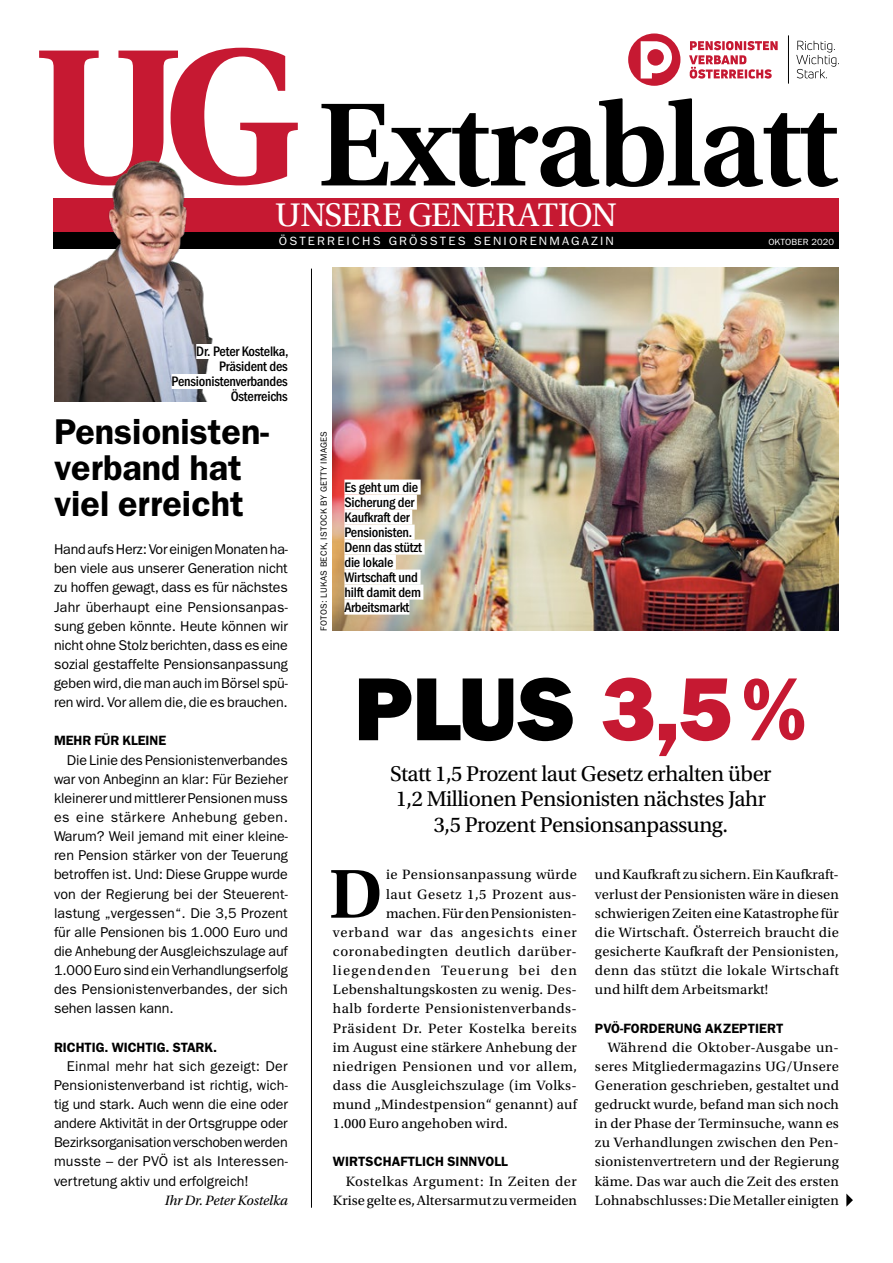
<style>
.page{position:relative;width:893px;height:1263px;background:#fff}
.page>*{position:absolute;margin:0;border:0;box-sizing:border-box;transform-origin:0 0}
.t1{font:600 124.8px "Utopia Std";letter-spacing:-.025em;color:#000}
.t2{font:90px "ITC Franklin Gothic Std Hvy";color:#000}
.t3{font:600 72.9px "Utopia Std";color:#000}
.t4{font:600 36px/36px "ITC Franklin Gothic Std";color:#000}
.t5{font:34.5px "Utopia Std";letter-spacing:-.015em;color:#fff}
.t6{font:22.5px/25.5px "Utopia Std";letter-spacing:-.02em;color:#000;text-align:center}
.t7{font:14.25px/19.2px "ITC Franklin Gothic Std";color:#000;text-align:justify}
.t8{font:14.25px/19.2px "Utopia Std";letter-spacing:.025em;color:#000;text-align:justify}
.t9{font:500 condensed 14.25px/15px "ITC Franklin Gothic Std";letter-spacing:-.015em;color:#000;text-align:right}
.t10{font:14.25px "Utopia Std";letter-spacing:.045em;color:#000}
.t11{font:14.25px "Utopia Std";letter-spacing:.055em;color:#000}
.t12{font:14.25px "Utopia Std";color:#000}
.t13{font:14.25px "Utopia Std";letter-spacing:.075em;color:#000}
.t14{font:italic 14.25px "Utopia Std";letter-spacing:-.005em;color:#000}
.t15{font:600 13.5px "ITC Franklin Gothic Std";letter-spacing:.005em;color:#000}
.t16{font:12px "ITC Franklin Gothic Std";letter-spacing:.17em;color:#fff;scale:1.06 1}
.t17{font:9px "ITC Franklin Gothic Std";letter-spacing:.03em;color:#000}
.t18{font:9px "ITC Franklin Gothic Std";letter-spacing:.01em;color:#fff;scale:1.04 1}
.s1{color:#c61932}
</style>
<div class="page">
<svg style="left:39px;top:48px;width:259px;height:137px"></svg>
<div style="left:54px;top:198px;width:785px;height:34px;background:#c61932"></div>
<div style="left:54px;top:232px;width:785px;height:17px;background:#000"></div>
<img style="left:54px;top:153px;width:162px;height:248px">
<div style="left:196px;top:344px;width:92px;height:15px;background:#fff"></div>
<div style="left:172px;top:374px;width:116px;height:15px;background:#fff"></div>
<img style="left:333px;top:267px;width:506px;height:364px">
<div style="left:344px;top:480px;width:77px;height:15px;background:#fff"></div>
<div style="left:344px;top:495px;width:73px;height:15px;background:#fff"></div>
<div style="left:344px;top:510px;width:68px;height:15px;background:#fff"></div>
<div style="left:344px;top:525px;width:71px;height:15px;background:#fff"></div>
<div style="left:344px;top:540px;width:81px;height:15px;background:#fff"></div>
<div style="left:344px;top:555px;width:52px;height:15px;background:#fff"></div>
<div style="left:344px;top:570px;width:76px;height:15px;background:#fff"></div>
<div style="left:344px;top:585px;width:79px;height:15px;background:#fff"></div>
<div style="left:344px;top:600px;width:65px;height:15px;background:#fff"></div>
<svg style="left:846px;top:1193px;width:7px;height:14px"></svg>
<svg style="left:796px;top:41px;width:43px;height:37px"></svg>
<svg style="left:689px;top:41px;width:89px;height:38px"></svg>
<div style="left:628px;top:33px;width:52px;height:53px;background:#c61932;border-radius:50%"></div>
<svg style="left:641px;top:41px;width:31px;height:38px"></svg>
<div style="left:647px;top:49px;width:17px;height:17px;background:#c61932;border-radius:50%"></div>
<hr style="left:788px;top:35px;width:1px;height:49px;background:#000">
<hr style="left:311px;top:269px;width:1px;height:939px;background:#000">
<h1 class="t1" style="left:318px;top:75px;width:523px">Extrablatt</h1>
<h3 class="t5" style="left:276px;top:196px;width:342px">UNSERE GENERATION</h3>
<p class="t16" style="left:279px;top:234px;width:318px">ÖSTERREICHS GRÖSSTES SENIORENMAGAZIN</p>
<p class="t9" style="left:172px;top:344px;width:118px">Dr. Peter Kostelka,<br>Präsident des<br>Pensionistenverbandes<br>Österreichs</p>
<p class="t18" style="left:768px;top:236px;width:65px">OKTOBER 2020</p>
<h3 class="t4" style="left:54px;top:413px;width:217px">Pensionisten&shy;verband hat viel erreicht</h3>
<p class="t7" style="left:54px;top:540px;width:235px">Hand aufs Herz: Vor einigen Monaten ha&shy;ben viele aus unserer Generation nicht zu hoffen gewagt, dass es für nächstes Jahr überhaupt eine Pensionsanpas&shy;sung geben könnte. Heute können wir nicht ohne Stolz berichten, dass es eine sozial gestaffelte Pensionsanpassung geben wird, die man auch im Börsel spü&shy;ren wird. Vor allem die, die es brauchen.</p>
<p class="t15" style="left:54px;top:733px;width:114px">MEHR FÜR KLEINE</p>
<p class="t7" style="left:54px;top:750px;width:236px;text-indent:13px">Die Linie des Pensionistenverbandes war von Anbeginn an klar: Für Bezieher kleinerer und mittlerer Pensionen muss es eine stärkere Anhebung geben.<br>Warum? Weil jemand mit einer kleine&shy;ren Pension stärker von der Teuerung betroffen ist. Und: Diese Gruppe wurde von der Regierung bei der Steuerent&shy;lastung „vergessen“. Die 3,5 Prozent für alle Pensionen bis 1.000 Euro und die Anhebung der Ausgleichszulage auf 1.000 Euro sind ein Verhandlungserfolg des Pensionistenverbandes, der sich sehen lassen kann.</p>
<p class="t15" style="left:54px;top:1039px;width:165px">RICHTIG. WICHTIG. STARK.</p>
<p class="t7" style="left:54px;top:1056px;width:235px;text-indent:13px">Einmal mehr hat sich gezeigt: Der Pensionistenverband ist richtig, wich&shy;tig und stark. Auch wenn die eine oder andere Aktivität in der Ortsgruppe oder Bezirksorganisation verschoben werden musste – der PVÖ ist als Interessen&shy;vertretung aktiv und erfolgreich!</p>
<p class="t14" style="left:165px;top:1192px;width:125px">Ihr Dr. Peter Kostelka</p>
<p class="t17" style="left:319px;top:631px;width:201px;rotate:-90deg">FOTOS: LUKAS BECK, ISTOCK BY GETTY IMAGES</p>
<p class="t9" style="left:344px;top:479px;width:79px;text-align:left">Es geht um die<br>Sicherung der<br>Kaufkraft der<br>Pensionisten.<br>Denn das stützt die lokale<br>Wirtschaft und hilft damit dem<br>Arbeitsmarkt</p>
<h2 class="t2" style="left:354px;top:656px;width:455px">PLUS <span class="s1">3,5%</span></h2>
<h3 class="t6" style="left:390px;top:761px;width:383px">Statt 1,5 Prozent laut Gesetz erhalten über<br>1,2 Millionen Pensionisten nächstes Jahr<br>3,5 Prozent Pensionsanpassung.</h3>
<h3 class="t3" style="left:329px;top:853px;width:55px">D</h3>
<p class="t8" style="left:386px;top:865px;width:192px">ie Pensionsanpassung würde</p>
<p class="t8" style="left:595px;top:865px;width:246px">und Kaufkraft zu sichern. Ein Kaufkraft&shy;verlust der Pensionisten wäre in diesen schwierigen Zeiten eine Katastrophe für die Wirtschaft. Österreich braucht die gesicherte Kaufkraft der Pensionisten, denn das stützt die lokale Wirtschaft und hilft dem Arbeitsmarkt!</p>
<p class="t15" style="left:595px;top:1020px;width:190px">PVÖ-FORDERUNG AKZEPTIERT</p>
<p class="t8" style="left:595px;top:1038px;width:246px;text-indent:13px">Während die Oktober-Ausgabe un&shy;seres Mitgliedermagazins UG/Unsere Generation geschrieben, gestaltet und gedruckt wurde, befand man sich noch in der Phase der Terminsuche, wann es zu Verhandlungen zwischen den Pen&shy;sionistenvertretern und der Regierung käme. Das war auch die Zeit des ersten Lohnabschlusses: Die Metaller einigten</p>
<p class="t8" style="left:386px;top:884px;width:192px">laut Gesetz 1,5 Prozent aus-</p>
<p class="t12" style="left:386px;top:905px;width:192px">machen. Für den Pensionisten-</p>
<p class="t11" style="left:333px;top:924px;width:246px">verband war das angesichts einer</p>
<p class="t10" style="left:333px;top:944px;width:246px">coronabedingten deutlich darüber-</p>
<p class="t13" style="left:333px;top:963px;width:245px">liegendenden Teuerung bei den</p>
<p class="t8" style="left:333px;top:980px;width:245px">Lebenshaltungskosten zu wenig. Des-</p>
<p class="t8" style="left:333px;top:999px;width:244px">halb forderte Pensionistenverbands-</p>
<p class="t8" style="left:333px;top:1018px;width:245px">Präsident Dr. Peter Kostelka bereits</p>
<p class="t8" style="left:333px;top:1038px;width:245px">im August eine stärkere Anhebung der</p>
<p class="t8" style="left:333px;top:1057px;width:246px">niedrigen Pensionen und vor allem,</p>
<p class="t8" style="left:333px;top:1076px;width:245px">dass die Ausgleichszulage (im Volks-</p>
<p class="t8" style="left:333px;top:1095px;width:245px">mund „Mindestpension“ genannt) auf</p>
<p class="t8" style="left:333px;top:1114px;width:176px">1.000 Euro angehoben wird.</p>
<p class="t15" style="left:333px;top:1154px;width:177px">WIRTSCHAFTLICH SINNVOLL</p>
<p class="t8" style="left:333px;top:1171px;width:245px;text-align:right">Kostelkas Argument: In Zeiten der<br>Krise gelte es, Altersarmut zu vermeiden</p>
</div>
